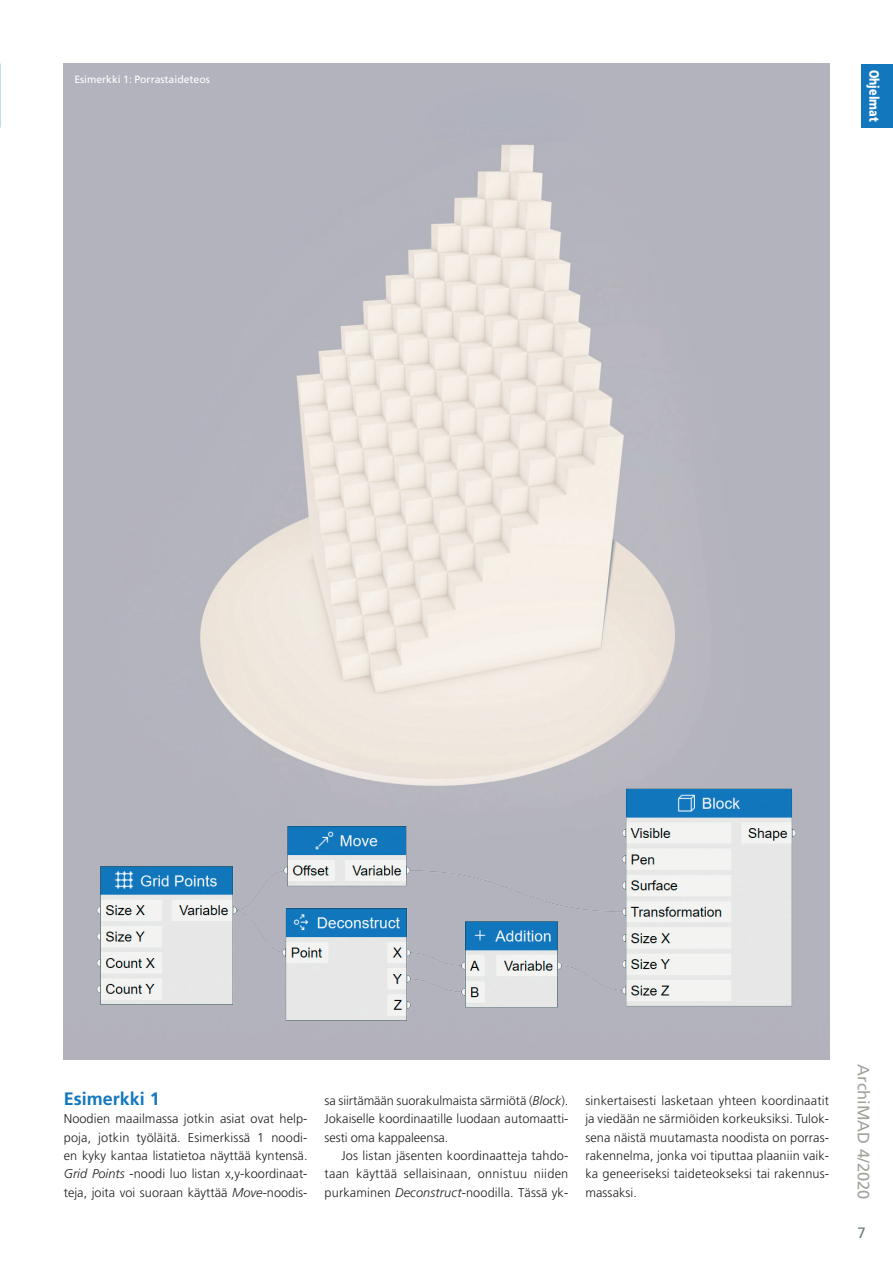
<style>
.page{position:relative;width:893px;height:1263px;background:#fff}
.page>*{position:absolute;margin:0;border:0;box-sizing:border-box;transform-origin:0 0}
.t1{font:700 18px "Frutiger";color:#1377bd}
.t2{font:16.5px "Frutiger";color:#9da49a}
.t3{font:15px "Frutiger";color:#667979}
.t4{font:900 13.5px "Frutiger";color:#fff;scale:.8 1}
.t5{font:300 12.75px/18.5px "Frutiger";letter-spacing:.005em;color:#231f20;text-align:justify}
.t6{font:10.5px "Frutiger";letter-spacing:-.005em;color:#fff}
.s1{font-style:italic}
</style>
<div class="page">
<img style="left:64px;top:64px;width:765px;height:995px">
<div style="left:862px;top:64px;width:31px;height:64px;background:#1377bd"></div>
<img style="left:84px;top:773px;width:725px;height:265px">
<p class="t6" style="left:74px;top:73px;width:137px">Esimerkki 1: Porrastaideteos</p>
<p class="t4" style="left:882px;top:70px;width:66px;rotate:90deg">Ohjelmat</p>
<h1 class="t1" style="left:64px;top:1088px;width:98px">Esimerkki 1</h1>
<p class="t5" style="left:64px;top:1109px;width:245px">Noodien maailmassa jotkin asiat ovat help&shy;poja, jotkin työläitä. Esimerkissä 1 noodi&shy;en kyky kantaa listatietoa näyttää kyntensä.<br><span class="s1">Grid Points</span> -noodi luo listan x,y-koordinaat&shy;teja, joita voi suoraan käyttää <span class="s1">Move</span>-noodis-</p>
<p class="t5" style="left:325px;top:1091px;width:245px">sa siirtämään suorakulmaista särmiötä (<span class="s1">Block</span>).<br>Jokaiselle koordinaatille luodaan automaatti&shy;sesti oma kappaleensa.</p>
<p class="t5" style="left:325px;top:1146px;width:245px;text-indent:17px">Jos listan jäsenten koordinaatteja tahdo&shy;taan käyttää sellaisinaan, onnistuu niiden purkaminen <span class="s1">Deconstruct</span>-noodilla. Tässä yk-</p>
<p class="t5" style="left:585px;top:1091px;width:245px">sinkertaisesti lasketaan yhteen koordinaatit ja viedään ne särmiöiden korkeuksiksi. Tulok&shy;sena näistä muutamasta noodista on porras&shy;rakennelma, jonka voi tiputtaa plaaniin vaik&shy;ka geneeriseksi taideteokseksi tai rakennus&shy;massaksi.</p>
<p class="t2" style="left:873px;top:1064px;width:136px;rotate:90deg">ArchiMAD 4/2020</p>
<p class="t3" style="left:858px;top:1224px;width:10px">7</p>
</div>
